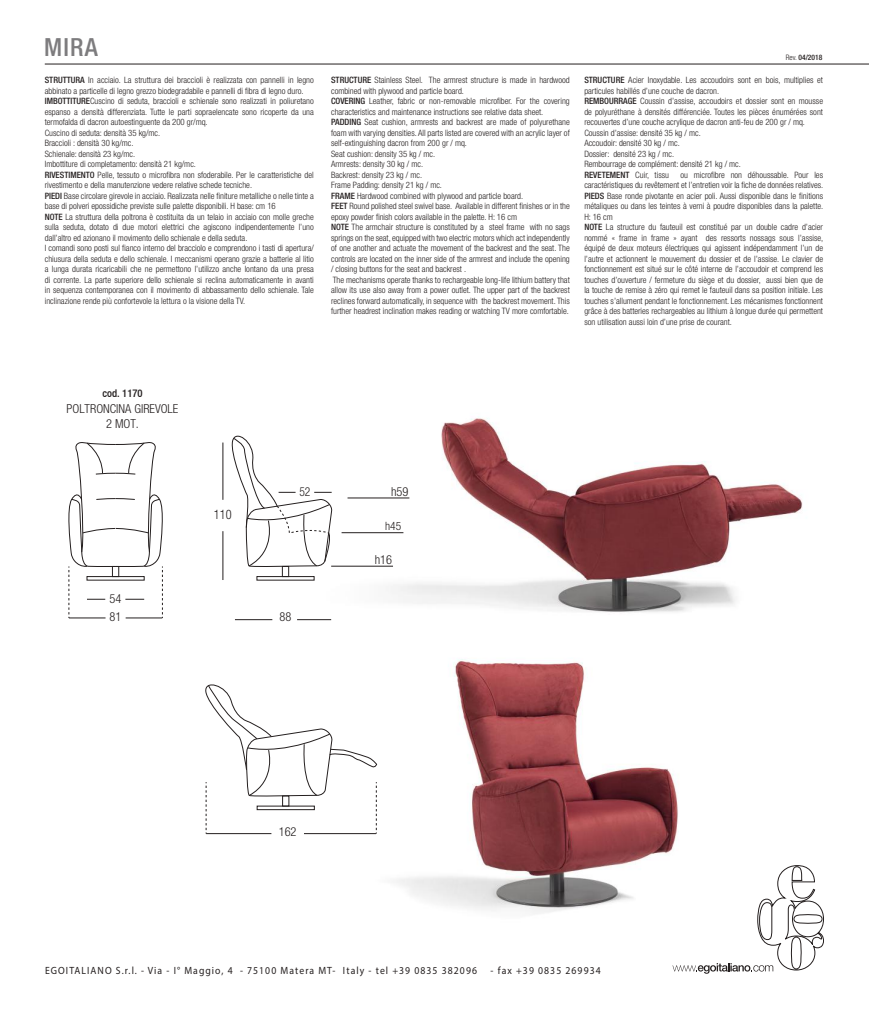
<style>
.page{position:relative;width:869px;height:1010px;background:#fff}
.page>*{position:absolute;margin:0;border:0;box-sizing:border-box;transform-origin:0 0}
.t1{font:500 condensed 25px "Helvetica Neue";color:#7d7c7e}
.t2{font:300 condensed 13px "Helvetica Neue";color:#241f1f;scale:.95 1}
.t3{font:300 condensed 12.38px/14.9px "Helvetica Neue";color:#241f1f;text-align:center}
.t4{font:300 condensed 12.38px "Helvetica Neue";color:#241f1f;scale:.93 1}
.t5{font:300 condensed 11.5px "Helvetica Neue";color:#241f1f}
.t6{font:500 condensed 10.62px "Helvetica Neue";color:#241f1f}
.t7{font:10.5px "Myriad Pro";letter-spacing:.11em;color:#241f1f;scale:.92 1}
.t8{font:300 condensed 8.75px/10.5px "Helvetica Neue";color:#241f1f}
.t9{font:500 condensed 7.5px "Helvetica Neue";color:#241f1f}
.s1{font-weight:300}
.s2{font-weight:500}
</style>
<div class="page">
<img style="left:314px;top:659px;width:364px;height:255px">
<img style="left:327px;top:416px;width:476px;height:205px">
<hr style="left:45px;top:64px;width:823px;height:1px;background:#241f1f">
<svg style="left:672px;top:865px;width:152px;height:109px"></svg>
<hr style="left:347px;top:498px;width:62px;height:1px;background:#241f1f">
<hr style="left:222px;top:442px;width:1px;height:58px;background:#241f1f">
<hr style="left:222px;top:531px;width:1px;height:49px;background:#241f1f">
<hr style="left:341px;top:532px;width:62px;height:1px;background:#241f1f">
<hr style="left:126px;top:618px;width:36px;height:1px;background:#241f1f">
<hr style="left:69px;top:618px;width:36px;height:1px;background:#241f1f">
<svg style="left:68px;top:442px;width:95px;height:176px"></svg>
<hr style="left:297px;top:619px;width:34px;height:1px;background:#241f1f">
<hr style="left:235px;top:619px;width:37px;height:1px;background:#241f1f">
<div style="left:282px;top:566px;width:7px;height:11px;border:1px solid #241f1f"></div>
<div style="left:256px;top:576px;width:58px;height:4px;border:1px solid #241f1f"></div>
<hr style="left:331px;top:566px;width:62px;height:1px;background:#241f1f">
<hr style="left:206px;top:833px;width:65px;height:1px;background:#241f1f">
<svg style="left:205px;top:679px;width:172px;height:154px"></svg>
<hr style="left:304px;top:833px;width:72px;height:1px;background:#241f1f">
<svg style="left:231px;top:428px;width:102px;height:140px"></svg>
<h1 class="t1" style="left:44px;top:32px;width:55px">MIRA</h1>
<p class="t9" style="left:785px;top:53px;width:38px"><span class="s1">Rev.</span> 04/2018</p>
<p class="t8" style="left:45px;top:75px;width:270px"><span class="s2">STRUTTURA</span> In acciaio. La struttura dei braccioli è realizzata con pannelli in legno abbinato a particelle di legno grezzo biodegradabile e pannelli di fibra di legno duro.<br><span class="s2">IMBOTTITURE</span>Cuscino di seduta, braccioli e schienale sono realizzati in poliuretano espanso a densità differenziata. Tutte le parti sopraelencate sono ricoperte da una termofalda di dacron autoestinguente da 200 gr/mq.<br>Cuscino di seduta: densità 35 kg/mc.<br>Braccioli : densità 30 kg/mc.<br>Schienale: densità 23 kg/mc.<br>Imbottiture di completamento: densità 21 kg/mc.<br><span class="s2">RIVESTIMENTO</span> Pelle, tessuto o microfibra non sfoderabile. Per le caratteristiche del rivestimento e della manutenzione vedere relative schede tecniche.<br><span class="s2">PIEDI</span> Base circolare girevole in acciaio. Realizzata nelle finiture metalliche o nelle tinte a base di polveri epossidiche previste sulle palette disponibili. H base: cm 16<br><span class="s2">NOTE</span> La struttura della poltrona è costituita da un telaio in acciaio con molle greche sulla seduta, dotato di due motori elettrici che agiscono indipendentemente l’uno dall’altro ed azionano il movimento dello schienale e della seduta.<br>I comandi sono posti sul fianco interno del bracciolo e comprendono i tasti di apertura/ chiusura della seduta e dello schienale. I meccanismi operano grazie a batterie al litio a lunga durata ricaricabili che ne permettono l’utilizzo anche lontano da una presa di corrente. La parte superiore dello schienale si reclina automaticamente in avanti in sequenza contemporanea con il movimento di abbassamento dello schienale. Tale inclinazione rende più confortevole la lettura o la visione della TV.</p>
<p class="t8" style="left:584px;top:75px;width:240px"><span class="s2">STRUCTURE</span> Acier Inoxydable. Les accoudoirs sont en bois, multiplies et particules habillés d’une couche de dacron.<br><span class="s2">REMBOURRAGE</span> Coussin d’assise, accoudoirs et dossier sont en mousse de polyuréthane à densités différenciée. Toutes les pièces énumérées sont recouvertes d’une couche acrylique de dacron anti-feu de 200 gr / mq.<br>Coussin d’assise: densité 35 kg / mc.<br>Accoudoir: densité 30 kg / mc.<br>Dossier: densité 23 kg / mc.<br>Rembourrage de complément: densité 21 kg / mc.<br><span class="s2">REVETEMENT</span> Cuir, tissu</p>
<p class="t8" style="left:331px;top:75px;width:240px"><span class="s2">STRUCTURE</span> Stainless Steel. The armrest structure is made in hardwood combined with plywood and particle board.<br><span class="s2">COVERING</span> Leather, fabric or non-removable microfiber. For the covering characteristics and maintenance instructions see relative data sheet.<br><span class="s2">PADDING</span> Seat cushion, armrests and backrest are made of polyurethane foam with varying densities. All parts listed are covered with an acrylic layer of self-extinguishing dacron from 200 gr / mq.<br>Seat cushion: density 35 kg / mc.<br>Armrests: density 30 kg / mc.<br>Backrest: density 23 kg / mc.<br>Frame Padding: density 21 kg / mc.<br><span class="s2">FRAME</span> Hardwood combined with plywood and particle board.<br><span class="s2">FEET</span> Round polished steel swivel base. Available in different finishes or in the epoxy powder finish colors available in the palette. H: 16 cm<br><span class="s2">NOTE</span> The armchair structure is constituted by a steel frame with no sags springs on the seat, equipped with two electric motors which act independently of one another and actuate the movement of the backrest and the seat. The controls are located on the inner side of the armrest and include the opening / closing buttons for the seat and backrest .<br>The mechanisms operate thanks to rechargeable long-life lithium battery that allow its use also away from a power outlet. The upper part of the backrest reclines forward automatically, in sequence with the backrest movement. This further headrest inclination makes reading or watching TV more comfortable.</p>
<p class="t8" style="left:584px;top:169px;width:240px;text-indent:96px">ou microfibre non déhoussable. Pour les caractéristiques du revêtement et l’entretien voir la fiche de données relatives.<br><span class="s2">PIEDS</span> Base ronde pivotante en acier poli. Aussi disponible dans le finitions métaliques ou dans les teintes à verni à poudre disponibles dans la palette.<br>H: 16 cm<br><span class="s2">NOTE</span> La structure du fauteuil est constitué par un double cadre d’acier nommé « frame in frame » ayant des ressorts nossags sous l’assise, équipé de deux moteurs électriques qui agissent indépendamment l’un de l’autre et actionnent le mouvement du dossier et de l’assise. Le clavier de fonctionnement est situé sur le côté interne de l’accoudoir et comprend les touches d’ouverture / fermeture du siège et du dossier, aussi bien que de la touche de remise à zéro qui remet le fauteuil dans sa position initiale. Les touches s’allument pendant le fonctionnement. Les mécanismes fonctionnent grâce à des batteries rechargeables au lithium à longue durée qui permettent son utilisation aussi loin d’une prise de courant.</p>
<p class="t6" style="left:102px;top:387px;width:42px">cod. 1170</p>
<h3 class="t3" style="left:66px;top:401px;width:113px">POLTRONCINA GIREVOLE<br>2 MOT.</h3>
<h2 class="t2" style="left:214px;top:507px;width:20px">110</h2>
<h3 class="t4" style="left:299px;top:484px;width:13px">52</h3>
<h3 class="t3" style="left:109px;top:591px;width:13px">54</h3>
<h3 class="t3" style="left:110px;top:609px;width:13px">81</h3>
<h3 class="t3" style="left:279px;top:609px;width:13px">88</h3>
<h3 class="t3" style="left:391px;top:484px;width:19px">h59</h3>
<h3 class="t5" style="left:385px;top:519px;width:18px">h45</h3>
<h3 class="t3" style="left:374px;top:552px;width:19px">h16</h3>
<h3 class="t3" style="left:278px;top:824px;width:19px">162</h3>
<p class="t7" style="left:45px;top:964px;width:471px">EGOITALIANO S.r.l. - Via - I° Maggio, 4 - 75100 Matera MT- Italy - tel +39 0835 382096</p>
<p class="t7" style="left:490px;top:964px;width:121px">- fax +39 0835 269934</p>
</div>
